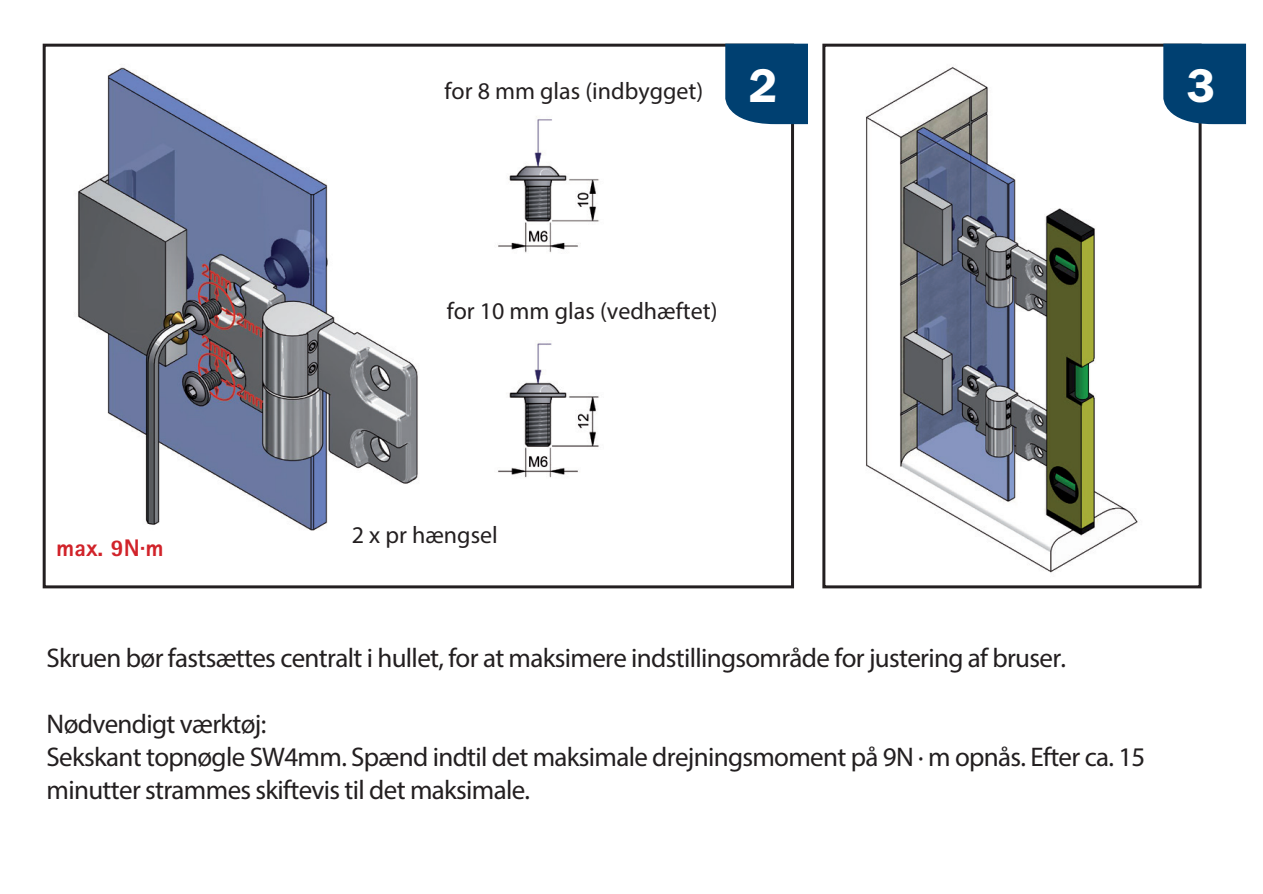
<style>
.page{position:relative;width:1263px;height:894px;background:#fff}
.page>*{position:absolute;margin:0;border:0;box-sizing:border-box;transform-origin:0 0}
.t1{font:600 48.9px "Franklin Got Itc TCE";color:#fff}
.t2{font:27px/33px "Myriad Pro";letter-spacing:-.025em;color:#231f20}
.t3{font:24px "Myriad Pro";color:#231f20}
.t4{font:800 24px "Rotis Sans Serif";color:#d1232a}
</style>
<div class="page">
<img style="left:77px;top:67px;width:522px;height:464px">
<div style="left:822px;top:44px;width:379px;height:544px;border:3px solid #231f20"></div>
<div style="left:1163px;top:44px;width:83px;height:80px;background:#004071"></div>
<img style="left:866px;top:66px;width:272px;height:507px">
<div style="left:43px;top:44px;width:751px;height:544px;border:3px solid #231f20"></div>
<div style="left:725px;top:44px;width:83px;height:80px;background:#004071"></div>
<p class="t3" style="left:444px;top:76px;width:260px">for 8 mm glas (indbygget)</p>
<h1 class="t1" style="left:748px;top:58px;width:30px">2</h1>
<p class="t3" style="left:447px;top:296px;width:272px">for 10 mm glas (vedhæftet)</p>
<h1 class="t1" style="left:1186px;top:58px;width:30px">3</h1>
<p class="t4" style="left:56px;top:532px;width:109px">max. 9N·m</p>
<p class="t3" style="left:352px;top:520px;width:147px">2 x pr hængsel</p>
<p class="t2" style="left:47px;top:640px;width:1021px">Skruen bør fastsættes centralt i hullet, for at maksimere indstillingsområde for justering af bruser.</p>
<p class="t2" style="left:47px;top:707px;width:1100px">Nødvendigt værktøj:<br>Sekskant topnøgle SW4mm. Spænd indtil det maksimale drejningsmoment på 9N · m opnås. Efter ca. 15 minutter strammes skiftevis til det maksimale.</p>
</div>
